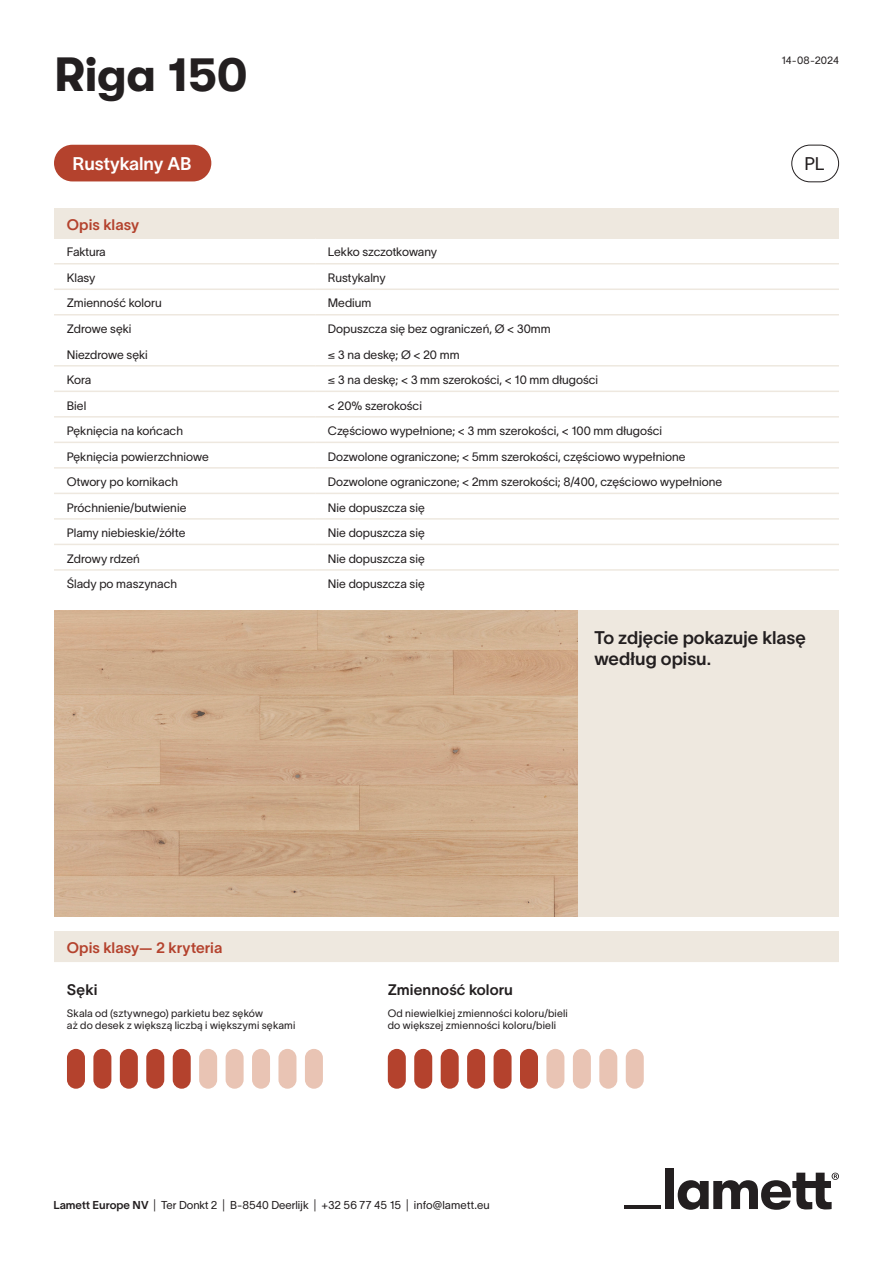
<style>
.page{position:relative;width:893px;height:1263px;background:#fff}
.page>*{position:absolute;margin:0;border:0;box-sizing:border-box;transform-origin:0 0}
.t1{font:700 48px "GT Walsheim";letter-spacing:-.015em;color:#231f20}
.t2{font:18px/21.6px "TWK Lausanne 600";letter-spacing:-.005em;color:#231f20}
.t3{font:18px "TWK Lausanne 600";letter-spacing:-.005em;color:#fff}
.t4{font:18px "TWK Lausanne 300";color:#231f20}
.t5{font:15px "TWK Lausanne 600";color:#b4422d}
.t6{font:15px "TWK Lausanne 600";letter-spacing:.005em;color:#231f20}
.t7{font:12px "TWK Lausanne 300";color:#231f20}
.t8{font:11.25px "TWK Lausanne 300";color:#231f20}
.t9{font:10.5px/12.6px "TWK Lausanne 300";letter-spacing:.015em;color:#231f20}
.s1{font-family:"TWK Lausanne 600"}
</style>
<div class="page">
<div style="left:665px;top:1168px;width:9px;height:41px;background:#231f20"></div>
<svg style="left:678px;top:1173px;width:161px;height:37px"></svg>
<hr style="left:624px;top:1205px;width:37px;height:4px;background:#231f20">
<div style="left:791px;top:145px;width:48px;height:37px;border:1px solid #231f20;border-radius:18px"></div>
<div style="left:577px;top:610px;width:262px;height:306px;background:#eee8df"></div>
<div style="left:67px;top:1049px;width:18px;height:40px;background:#b4422d;border-radius:9px"></div>
<div style="left:93px;top:1049px;width:18px;height:40px;background:#b4422d;border-radius:9px"></div>
<div style="left:120px;top:1049px;width:18px;height:40px;background:#b4422d;border-radius:9px"></div>
<div style="left:146px;top:1049px;width:18px;height:40px;background:#b4422d;border-radius:9px"></div>
<div style="left:173px;top:1049px;width:18px;height:40px;background:#b4422d;border-radius:9px"></div>
<div style="left:199px;top:1049px;width:18px;height:40px;background:#e9c4b4;border-radius:9px"></div>
<div style="left:226px;top:1049px;width:18px;height:40px;background:#e9c4b4;border-radius:9px"></div>
<div style="left:252px;top:1049px;width:18px;height:40px;background:#e9c4b4;border-radius:9px"></div>
<div style="left:278px;top:1049px;width:18px;height:40px;background:#e9c4b4;border-radius:9px"></div>
<div style="left:305px;top:1049px;width:18px;height:40px;background:#e9c4b4;border-radius:9px"></div>
<div style="left:388px;top:1049px;width:18px;height:40px;background:#b4422d;border-radius:9px"></div>
<div style="left:414px;top:1049px;width:18px;height:40px;background:#b4422d;border-radius:9px"></div>
<div style="left:441px;top:1049px;width:18px;height:40px;background:#b4422d;border-radius:9px"></div>
<div style="left:467px;top:1049px;width:18px;height:40px;background:#b4422d;border-radius:9px"></div>
<div style="left:494px;top:1049px;width:18px;height:40px;background:#b4422d;border-radius:9px"></div>
<div style="left:520px;top:1049px;width:18px;height:40px;background:#b4422d;border-radius:9px"></div>
<div style="left:546px;top:1049px;width:18px;height:40px;background:#e9c4b4;border-radius:9px"></div>
<div style="left:573px;top:1049px;width:18px;height:40px;background:#e9c4b4;border-radius:9px"></div>
<div style="left:599px;top:1049px;width:18px;height:40px;background:#e9c4b4;border-radius:9px"></div>
<div style="left:626px;top:1049px;width:18px;height:40px;background:#e9c4b4;border-radius:9px"></div>
<img style="left:54px;top:610px;width:523px;height:306px">
<div style="left:54px;top:145px;width:157px;height:36px;background:#b4422d;border-radius:18px"></div>
<div style="left:54px;top:208px;width:785px;height:30px;background:#eee8df"></div>
<hr style="left:54px;top:237px;width:261px;height:2px;background:#eee8df">
<hr style="left:315px;top:237px;width:524px;height:2px;background:#eee8df">
<hr style="left:54px;top:263px;width:261px;height:1px;background:#eee8df">
<hr style="left:315px;top:263px;width:524px;height:1px;background:#eee8df">
<hr style="left:54px;top:288px;width:261px;height:2px;background:#eee8df">
<hr style="left:315px;top:288px;width:524px;height:2px;background:#eee8df">
<hr style="left:54px;top:314px;width:261px;height:1px;background:#eee8df">
<hr style="left:315px;top:314px;width:524px;height:1px;background:#eee8df">
<hr style="left:54px;top:365px;width:261px;height:2px;background:#eee8df">
<hr style="left:315px;top:365px;width:524px;height:2px;background:#eee8df">
<hr style="left:54px;top:391px;width:261px;height:1px;background:#eee8df">
<hr style="left:315px;top:391px;width:524px;height:1px;background:#eee8df">
<hr style="left:54px;top:416px;width:261px;height:2px;background:#eee8df">
<hr style="left:315px;top:416px;width:524px;height:2px;background:#eee8df">
<hr style="left:54px;top:442px;width:261px;height:1px;background:#eee8df">
<hr style="left:315px;top:442px;width:524px;height:1px;background:#eee8df">
<hr style="left:54px;top:467px;width:261px;height:2px;background:#eee8df">
<hr style="left:315px;top:467px;width:524px;height:2px;background:#eee8df">
<hr style="left:54px;top:493px;width:261px;height:1px;background:#eee8df">
<hr style="left:315px;top:493px;width:524px;height:1px;background:#eee8df">
<hr style="left:54px;top:518px;width:261px;height:2px;background:#eee8df">
<hr style="left:315px;top:518px;width:524px;height:2px;background:#eee8df">
<hr style="left:54px;top:544px;width:261px;height:1px;background:#eee8df">
<hr style="left:315px;top:544px;width:524px;height:1px;background:#eee8df">
<hr style="left:54px;top:569px;width:261px;height:2px;background:#eee8df">
<hr style="left:315px;top:569px;width:524px;height:2px;background:#eee8df">
<div style="left:54px;top:931px;width:785px;height:30px;background:#eee8df"></div>
<hr style="left:54px;top:960px;width:785px;height:2px;background:#eee8df">
<p class="t1" style="left:54px;top:47px;width:195px">Riga 150</p>
<p class="t3" style="left:73px;top:151px;width:120px">Rustykalny AB</p>
<p class="t5" style="left:67px;top:214px;width:74px">Opis klasy</p>
<p class="t7" style="left:67px;top:244px;width:41px">Faktura</p>
<p class="t7" style="left:328px;top:244px;width:111px">Lekko szczotkowany</p>
<p class="t7" style="left:67px;top:269px;width:30px">Klasy</p>
<p class="t7" style="left:328px;top:269px;width:59px">Rustykalny</p>
<p class="t7" style="left:67px;top:295px;width:97px">Zmienność koloru</p>
<p class="t7" style="left:328px;top:295px;width:45px">Medium</p>
<p class="t7" style="left:67px;top:320px;width:66px">Zdrowe sęki</p>
<p class="t7" style="left:328px;top:320px;width:224px">Dopuszcza się bez ograniczeń, Ø &lt; 30mm</p>
<p class="t7" style="left:67px;top:346px;width:83px">Niezdrowe sęki</p>
<p class="t7" style="left:328px;top:346px;width:133px">≤ 3 na deskę; Ø &lt; 20 mm</p>
<p class="t7" style="left:67px;top:371px;width:26px">Kora</p>
<p class="t7" style="left:328px;top:371px;width:272px">≤ 3 na deskę; &lt; 3 mm szerokości, &lt; 10 mm długości</p>
<p class="t7" style="left:67px;top:397px;width:21px">Biel</p>
<p class="t7" style="left:328px;top:397px;width:96px">&lt; 20% szerokości</p>
<p class="t7" style="left:67px;top:422px;width:118px">Pęknięcia na końcach</p>
<p class="t7" style="left:328px;top:422px;width:336px">Częściowo wypełnione; &lt; 3 mm szerokości, &lt; 100 mm długości</p>
<p class="t7" style="left:67px;top:448px;width:144px">Pęknięcia powierzchniowe</p>
<p class="t7" style="left:328px;top:448px;width:359px">Dozwolone ograniczone; &lt; 5mm szerokości, częściowo wypełnione</p>
<p class="t7" style="left:67px;top:473px;width:113px">Otwory po kornikach</p>
<p class="t7" style="left:328px;top:473px;width:396px">Dozwolone ograniczone; &lt; 2mm szerokości; 8/400, częściowo wypełnione</p>
<p class="t7" style="left:67px;top:499px;width:121px">Próchnienie/butwienie</p>
<p class="t7" style="left:328px;top:499px;width:98px">Nie dopuszcza się</p>
<p class="t7" style="left:67px;top:524px;width:120px">Plamy niebieskie/żółte</p>
<p class="t7" style="left:328px;top:524px;width:98px">Nie dopuszcza się</p>
<p class="t7" style="left:67px;top:550px;width:75px">Zdrowy rdzeń</p>
<p class="t7" style="left:328px;top:550px;width:98px">Nie dopuszcza się</p>
<p class="t7" style="left:67px;top:575px;width:112px">Ślady po maszynach</p>
<p class="t7" style="left:328px;top:575px;width:98px">Nie dopuszcza się</p>
<p class="t9" style="left:781px;top:53px;width:59px">14-08-2024</p>
<p class="t4" style="left:804px;top:151px;width:22px">PL</p>
<p class="t2" style="left:594px;top:625px;width:213px">To zdjęcie pokazuje klasę według opisu.</p>
<p class="t5" style="left:67px;top:937px;width:157px">Opis klasy— 2 kryteria</p>
<p class="t6" style="left:67px;top:979px;width:32px">Sęki</p>
<p class="t6" style="left:388px;top:979px;width:127px">Zmienność koloru</p>
<p class="t9" style="left:67px;top:1006px;width:198px">Skala od (sztywnego) parkietu bez sęków</p>
<p class="t9" style="left:67px;top:1018px;width:230px">aż do desek z większą liczbą i większymi sękami</p>
<p class="t9" style="left:388px;top:1006px;width:182px">Od niewielkiej zmienności koloru/bieli do większej zmienności koloru/bieli</p>
<p class="t8" style="left:53px;top:1197px;width:438px"><span class="s1">Lamett Europe NV</span> | Ter Donkt 2 | B-8540 Deerlijk | +32 56 77 45 15 | info@lamett.eu</p>
</div>
